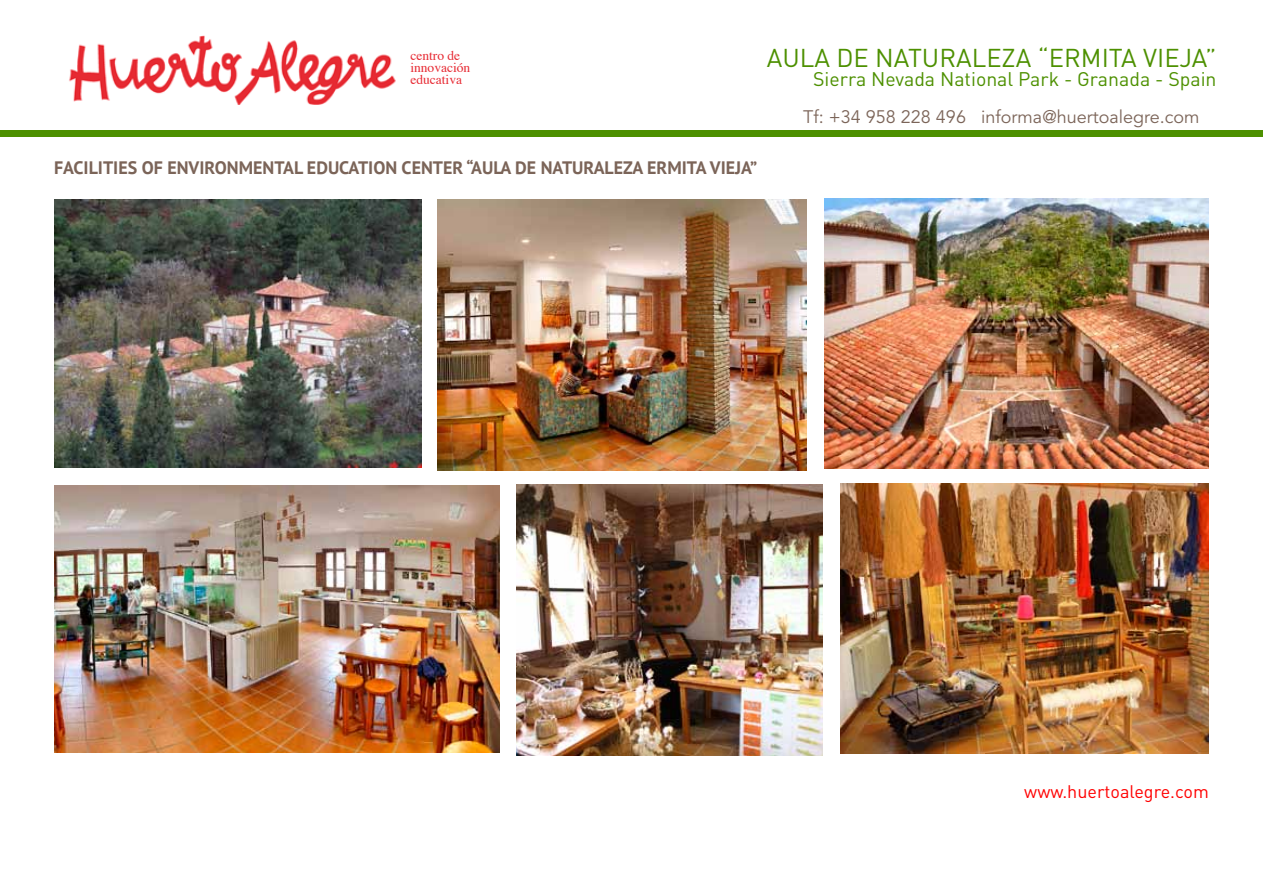
<style>
.page{position:relative;width:1263px;height:893px;background:#fff}
.page>*{position:absolute;margin:0;border:0;box-sizing:border-box;transform-origin:0 0}
.t1{font:25.5px "DIN";color:#4d9000}
.t2{font:19.5px "DIN";color:#4d9000}
.t3{font:700 18px "PT Sans";color:#7b6458}
.t4{font:18px "Avenir";color:#7b6458}
.t5{font:18px "DIN";color:#ff0001}
.t6{font:13.5px/12px "Times";color:#e72932}
</style>
<div class="page">
<div style="left:0;top:131px;width:1263px;height:6px;background:#4d9000"></div>
<img style="left:69px;top:35px;width:327px;height:69px">
<img style="left:438px;top:200px;width:369px;height:270px">
<img style="left:54px;top:199px;width:367px;height:269px">
<img style="left:825px;top:198px;width:384px;height:271px">
<img style="left:516px;top:485px;width:306px;height:270px">
<img style="left:54px;top:486px;width:446px;height:267px">
<img style="left:840px;top:483px;width:369px;height:271px">
<p class="t6" style="left:410px;top:48px;width:61px">centro de innovación educativa</p>
<h1 class="t1" style="left:767px;top:41px;width:451px">AULA DE NATURALEZA “ERMITA VIEJA”</h1>
<p class="t2" style="left:813px;top:67px;width:405px">Sierra Nevada National Park - Granada - Spain</p>
<p class="t4" style="left:803px;top:107px;width:398px">Tf: +34 958 228 496 informa@huertoalegre.com</p>
<p class="t3" style="left:54px;top:155px;width:705px">FACILITIES OF ENVIRONMENTAL EDUCATION CENTER “AULA DE NATURALEZA ERMITA VIEJA”</p>
<p class="t5" style="left:1024px;top:780px;width:186px">www.huertoalegre.com</p>
</div>
